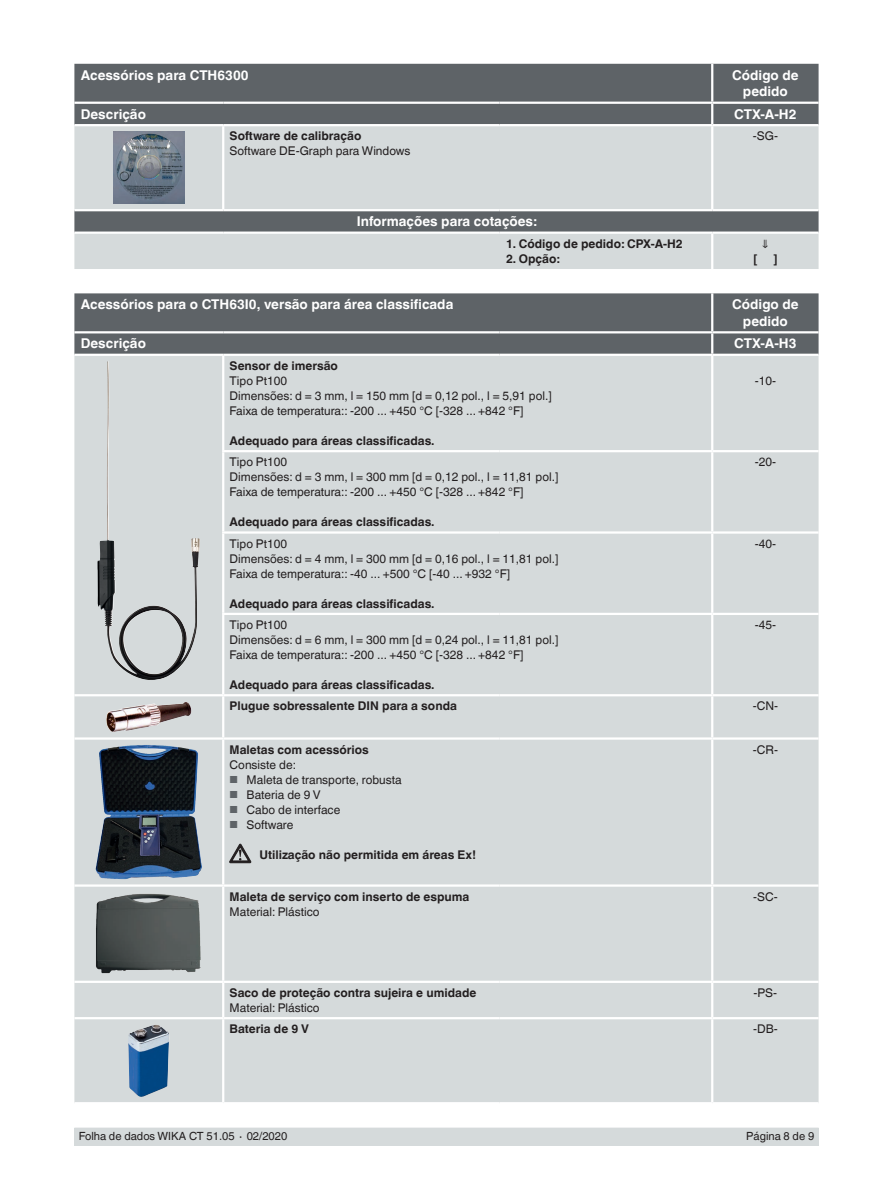
<style>
.page{position:relative;width:893px;height:1188px;background:#fff}
.page>*{position:absolute;margin:0;border:0;box-sizing:border-box;transform-origin:0 0}
.t1{font:700 13.5px/16.5px "Helvetica World";color:#fff;text-align:center}
.t2{font:12px/15px "Helvetica World";color:#231f20}
.t3{font:700 12px "Helvetica World";color:#231f20}
.t4{font:11.25px "Helvetica World";color:#231f20}
.s1{font-size:10.2px;color:#5e6367}
</style>
<div class="page">
<div style="left:74px;top:1128px;width:745px;height:17px;background:#d5dadb"></div>
<div style="left:74px;top:64px;width:745px;height:60px;background:#5e6367"></div>
<svg style="left:74px;top:126px;width:745px;height:143px;background:#c3c8c9"></svg>
<hr style="left:711px;top:64px;width:2px;height:38px;background:#fff">
<hr style="left:74px;top:102px;width:149px;height:2px;background:#fff">
<hr style="left:223px;top:102px;width:277px;height:2px;background:#fff">
<hr style="left:500px;top:102px;width:212px;height:2px;background:#fff">
<hr style="left:712px;top:102px;width:107px;height:2px;background:#fff">
<hr style="left:711px;top:104px;width:2px;height:20px;background:#fff">
<hr style="left:74px;top:209px;width:149px;height:2px;background:#fff">
<hr style="left:223px;top:209px;width:277px;height:2px;background:#fff">
<hr style="left:500px;top:209px;width:212px;height:2px;background:#fff">
<hr style="left:712px;top:209px;width:107px;height:2px;background:#fff">
<hr style="left:74px;top:232px;width:149px;height:2px;background:#fff">
<hr style="left:223px;top:232px;width:277px;height:2px;background:#fff">
<hr style="left:500px;top:232px;width:212px;height:2px;background:#fff">
<hr style="left:712px;top:232px;width:107px;height:2px;background:#fff">
<hr style="left:711px;top:234px;width:2px;height:35px;background:#fff">
<hr style="left:711px;top:126px;width:2px;height:83px;background:#fff">
<hr style="left:222px;top:126px;width:2px;height:83px;background:#fff">
<img style="left:113px;top:132px;width:71px;height:72px">
<div style="left:74px;top:293px;width:745px;height:61px;background:#5e6367"></div>
<div style="left:74px;top:356px;width:745px;height:746px;background:#d5dadb"></div>
<hr style="left:222px;top:356px;width:2px;height:94px;background:#fff">
<hr style="left:222px;top:452px;width:2px;height:79px;background:#fff">
<hr style="left:222px;top:534px;width:2px;height:79px;background:#fff">
<hr style="left:222px;top:615px;width:2px;height:79px;background:#fff">
<hr style="left:74px;top:737px;width:149px;height:3px;background:#fff">
<hr style="left:74px;top:1017px;width:149px;height:2px;background:#fff">
<hr style="left:222px;top:1019px;width:2px;height:83px;background:#fff">
<hr style="left:711px;top:293px;width:2px;height:38px;background:#fff">
<hr style="left:74px;top:331px;width:149px;height:2px;background:#fff">
<hr style="left:223px;top:331px;width:277px;height:2px;background:#fff">
<hr style="left:500px;top:331px;width:212px;height:2px;background:#fff">
<hr style="left:712px;top:331px;width:107px;height:2px;background:#fff">
<hr style="left:711px;top:333px;width:2px;height:21px;background:#fff">
<hr style="left:711px;top:356px;width:2px;height:94px;background:#fff">
<hr style="left:222px;top:450px;width:278px;height:2px;background:#fff">
<hr style="left:500px;top:450px;width:212px;height:2px;background:#fff">
<hr style="left:712px;top:450px;width:107px;height:2px;background:#fff">
<hr style="left:711px;top:452px;width:2px;height:79px;background:#fff">
<hr style="left:222px;top:531px;width:278px;height:3px;background:#fff">
<hr style="left:500px;top:531px;width:212px;height:3px;background:#fff">
<hr style="left:712px;top:531px;width:107px;height:3px;background:#fff">
<hr style="left:711px;top:534px;width:2px;height:79px;background:#fff">
<hr style="left:222px;top:613px;width:278px;height:2px;background:#fff">
<hr style="left:500px;top:613px;width:212px;height:2px;background:#fff">
<hr style="left:712px;top:613px;width:107px;height:2px;background:#fff">
<hr style="left:711px;top:615px;width:2px;height:79px;background:#fff">
<hr style="left:74px;top:694px;width:149px;height:2px;background:#fff">
<hr style="left:223px;top:694px;width:277px;height:2px;background:#fff">
<hr style="left:222px;top:696px;width:2px;height:41px;background:#fff">
<hr style="left:500px;top:694px;width:212px;height:2px;background:#fff">
<hr style="left:712px;top:694px;width:107px;height:2px;background:#fff">
<hr style="left:711px;top:696px;width:2px;height:41px;background:#fff">
<hr style="left:711px;top:740px;width:2px;height:144px;background:#fff">
<hr style="left:74px;top:884px;width:149px;height:3px;background:#fff">
<hr style="left:712px;top:884px;width:107px;height:3px;background:#fff">
<hr style="left:74px;top:981px;width:149px;height:2px;background:#fff">
<hr style="left:712px;top:981px;width:107px;height:2px;background:#fff">
<hr style="left:223px;top:884px;width:277px;height:3px;background:#fff">
<hr style="left:500px;top:884px;width:212px;height:3px;background:#fff">
<hr style="left:711px;top:887px;width:2px;height:94px;background:#fff">
<hr style="left:223px;top:981px;width:277px;height:2px;background:#fff">
<hr style="left:500px;top:981px;width:212px;height:2px;background:#fff">
<hr style="left:711px;top:983px;width:2px;height:34px;background:#fff">
<hr style="left:222px;top:887px;width:2px;height:94px;background:#fff">
<hr style="left:222px;top:983px;width:2px;height:34px;background:#fff">
<hr style="left:223px;top:737px;width:277px;height:3px;background:#fff">
<hr style="left:500px;top:737px;width:212px;height:3px;background:#fff">
<hr style="left:712px;top:737px;width:107px;height:3px;background:#fff">
<hr style="left:223px;top:1017px;width:277px;height:2px;background:#fff">
<hr style="left:500px;top:1017px;width:212px;height:2px;background:#fff">
<hr style="left:712px;top:1017px;width:107px;height:2px;background:#fff">
<hr style="left:711px;top:1019px;width:2px;height:83px;background:#fff">
<hr style="left:222px;top:740px;width:2px;height:144px;background:#fff">
<img style="left:97px;top:361px;width:103px;height:319px">
<img style="left:106px;top:702px;width:85px;height:30px">
<img style="left:95px;top:745px;width:107px;height:134px">
<img style="left:96px;top:892px;width:106px;height:83px">
<img style="left:128px;top:1025px;width:42px;height:72px">
<svg style="left:230px;top:844px;width:21px;height:19px"></svg>
<p class="t1" style="left:81px;top:67px;width:169px">Acessórios para CTH6300</p>
<p class="t1" style="left:732px;top:67px;width:68px">Código de pedido</p>
<p class="t1" style="left:81px;top:106px;width:67px">Descrição</p>
<p class="t1" style="left:734px;top:106px;width:64px">CTX-A-H2</p>
<p class="t3" style="left:230px;top:129px;width:133px">Software de calibração</p>
<p class="t2" style="left:230px;top:144px;width:182px">Software DE-Graph para Windows</p>
<p class="t2" style="left:753px;top:129px;width:27px">-SG-</p>
<p class="t1" style="left:357px;top:213px;width:182px">Informações para cotações:</p>
<p class="t3" style="left:506px;top:236px;width:178px">1. Código de pedido: CPX-A-H2</p>
<p class="t3" style="left:506px;top:251px;width:55px">2. Opção:</p>
<p class="t3" style="left:762px;top:236px;width:9px">⇓</p>
<p class="t3" style="left:753px;top:251px;width:5px">[</p>
<p class="t3" style="left:773px;top:251px;width:5px">]</p>
<p class="t1" style="left:81px;top:297px;width:374px">Acessórios para o CTH63I0, versão para área classificada</p>
<p class="t1" style="left:732px;top:297px;width:68px">Código de pedido</p>
<p class="t1" style="left:81px;top:336px;width:67px">Descrição</p>
<p class="t1" style="left:734px;top:336px;width:64px">CTX-A-H3</p>
<p class="t3" style="left:230px;top:359px;width:110px">Sensor de imersão</p>
<p class="t2" style="left:230px;top:373px;width:324px">Tipo Pt100<br>Dimensões: d = 3 mm, l = 150 mm [d = 0,12 pol., l = 5,91 pol.]<br>Faixa de temperatura:: -200 ... +450 °C [-328 ... +842 °F]</p>
<p class="t3" style="left:230px;top:434px;width:206px">Adequado para áreas classificadas.</p>
<p class="t2" style="left:755px;top:373px;width:23px">-10-</p>
<p class="t2" style="left:230px;top:455px;width:330px">Tipo Pt100<br>Dimensões: d = 3 mm, l = 300 mm [d = 0,12 pol., l = 11,81 pol.]<br>Faixa de temperatura:: -200 ... +450 °C [-328 ... +842 °F]</p>
<p class="t3" style="left:230px;top:515px;width:206px">Adequado para áreas classificadas.</p>
<p class="t2" style="left:230px;top:536px;width:330px">Tipo Pt100<br>Dimensões: d = 4 mm, l = 300 mm [d = 0,16 pol., l = 11,81 pol.]<br>Faixa de temperatura:: -40 ... +500 °C [-40 ... +932 °F]</p>
<p class="t3" style="left:230px;top:596px;width:206px">Adequado para áreas classificadas.</p>
<p class="t2" style="left:230px;top:617px;width:330px">Tipo Pt100<br>Dimensões: d = 6 mm, l = 300 mm [d = 0,24 pol., l = 11,81 pol.]<br>Faixa de temperatura:: -200 ... +450 °C [-328 ... +842 °F]</p>
<p class="t3" style="left:230px;top:678px;width:206px">Adequado para áreas classificadas.</p>
<p class="t2" style="left:755px;top:455px;width:23px">-20-</p>
<p class="t2" style="left:755px;top:536px;width:23px">-40-</p>
<p class="t2" style="left:755px;top:617px;width:23px">-45-</p>
<p class="t3" style="left:230px;top:699px;width:229px">Plugue sobressalente DIN para a sonda</p>
<p class="t2" style="left:753px;top:699px;width:27px">-CN-</p>
<p class="t3" style="left:230px;top:742px;width:141px">Maletas com acessórios</p>
<p class="t2" style="left:230px;top:757px;width:68px">Consiste de:</p>
<p class="t2" style="left:230px;top:772px;width:174px"><span class="s1">■</span> Maleta de transporte, robusta</p>
<p class="t2" style="left:230px;top:787px;width:93px"><span class="s1">■</span> Bateria de 9 V</p>
<p class="t2" style="left:230px;top:802px;width:112px"><span class="s1">■</span> Cabo de interface</p>
<p class="t2" style="left:230px;top:817px;width:65px"><span class="s1">■</span> Software</p>
<p class="t3" style="left:259px;top:847px;width:218px">Utilização não permitida em áreas Ex!</p>
<p class="t2" style="left:753px;top:742px;width:27px">-CR-</p>
<p class="t3" style="left:230px;top:889px;width:241px">Maleta de serviço com inserto de espuma</p>
<p class="t2" style="left:230px;top:904px;width:92px">Material: Plástico</p>
<p class="t3" style="left:230px;top:986px;width:248px">Saco de proteção contra sujeira e umidade</p>
<p class="t2" style="left:230px;top:1000px;width:92px">Material: Plástico</p>
<p class="t2" style="left:753px;top:889px;width:26px">-SC-</p>
<p class="t2" style="left:754px;top:985px;width:25px">-PS-</p>
<p class="t3" style="left:230px;top:1022px;width:81px">Bateria de 9 V</p>
<p class="t2" style="left:753px;top:1022px;width:26px">-DB-</p>
<p class="t4" style="left:79px;top:1130px;width:210px">Folha de dados WIKA CT 51.05 ∙ 02/2020</p>
<p class="t4" style="left:746px;top:1130px;width:69px">Página 8 de 9</p>
</div>
